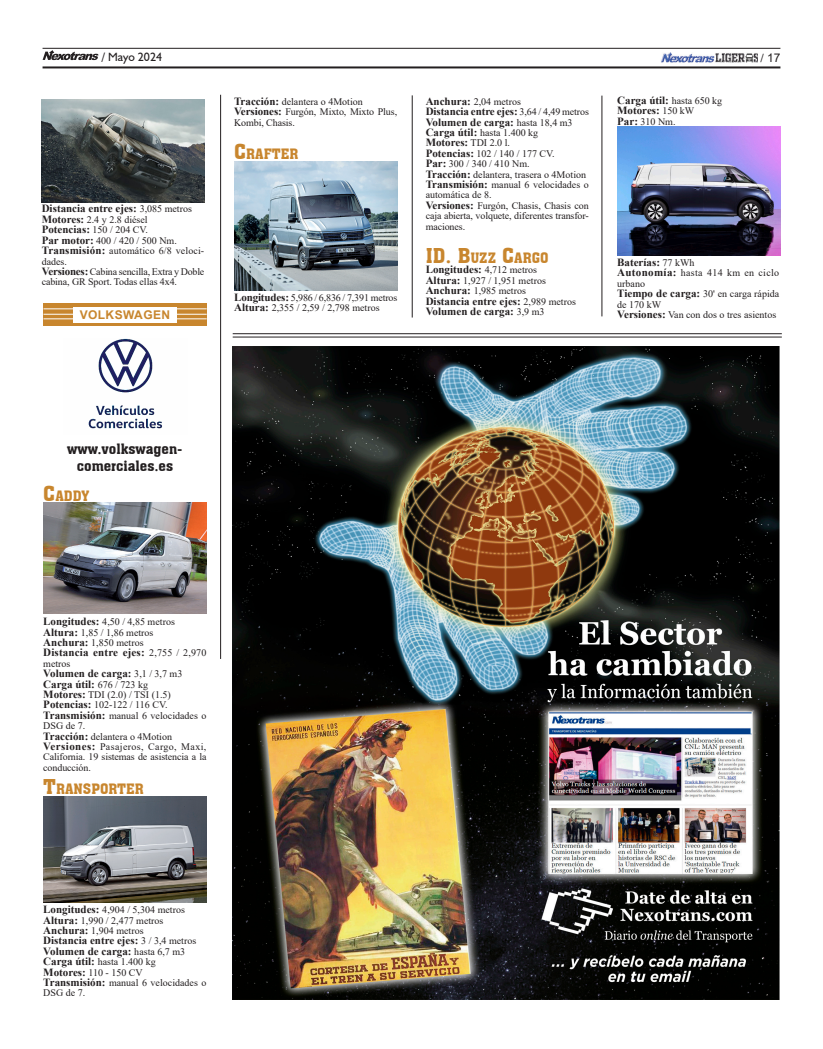
<style>
.page{position:relative;width:823px;height:1049px;background:#fff}
.page>*{position:absolute;margin:0;border:0;box-sizing:border-box;transform-origin:0 0}
.t1{font:14px "Aachen BT";color:#c8862e}
.t2{font:14px "Aachen BT";color:#231f20}
.t3{font:700 12px "Arial";letter-spacing:.035em;color:#c8862e}
.t4{font:12px "Humanist 521 BT";color:#231f20}
.t5{font:12px "Arial";color:#231f20}
.t6{font:700 11px "Times New Roman";color:#231f20}
.t7{font:10px/10.4px "Times New Roman";color:#231f20}
.t8{font:10px/10.4px "Times New Roman";letter-spacing:-.02em;color:#231f20}
.t9{font:10px/10.4px "Times New Roman";letter-spacing:.03em;color:#231f20}
.s1{font-family:"Times New Roman";font-weight:700}
.s2{font-weight:400;font-size:10px}
.s3{font-weight:700;font-size:11px}
.s4{font-size:20px}
</style>
<div class="page">
<svg style="left:43px;top:50px;width:55px;height:10px"></svg>
<hr style="left:42px;top:48px;width:738px;height:1px;background:#231f20">
<hr style="left:42px;top:66px;width:738px;height:2px;background:#231f20">
<img style="left:661px;top:52px;width:96px;height:11px">
<hr style="left:220px;top:95px;width:1px;height:564px;background:#231f20">
<svg style="left:43px;top:304px;width:163px;height:22px;background:#ce9345"></svg>
<img style="left:43px;top:503px;width:163px;height:110px">
<img style="left:43px;top:796px;width:163px;height:107px">
<hr style="left:43px;top:319px;width:163px;height:1px;background:#fff">
<hr style="left:43px;top:314px;width:163px;height:1px;background:#fff">
<hr style="left:43px;top:309px;width:163px;height:1px;background:#fff">
<div style="left:73px;top:307px;width:103px;height:15px;background:#fff"></div>
<img style="left:88px;top:339px;width:75px;height:90px">
<img style="left:234px;top:161px;width:163px;height:129px">
<hr style="left:412px;top:95px;width:1px;height:222px;background:#231f20">
<hr style="left:601px;top:96px;width:1px;height:220px;background:#231f20">
<img style="left:42px;top:99px;width:163px;height:103px">
<img style="left:617px;top:127px;width:162px;height:128px">
<hr style="left:232px;top:333px;width:549px;height:1px;background:#231f20">
<hr style="left:232px;top:337px;width:549px;height:1px;background:#231f20">
<img style="left:232px;top:346px;width:546px;height:654px">
<p class="t4" style="left:102px;top:49px;width:62px">/ Mayo 2024</p>
<p class="t5" style="left:760px;top:50px;width:22px"><span class="s1">/</span> 17</p>
<p class="t6" style="left:42px;top:201px;width:152px">Distancia entre ejes: <span class="s2">3,085 metros</span></p>
<p class="t7" style="left:42px;top:214px;width:107px"><span class="s3">Motores:</span> 2.4 y 2.8 diésel</p>
<p class="t6" style="left:42px;top:222px;width:108px">Potencias: <span class="s2">150 / 204 CV.</span></p>
<p class="t7" style="left:42px;top:235px;width:137px"><span class="s3">Par motor:</span> 400 / 420 / 500 Nm.</p>
<p class="t7" style="left:42px;top:245px;width:164px"><span class="s3">Transmisión:</span> automático 6/8 veloci&shy;dades.</p>
<p class="t8" style="left:42px;top:266px;width:164px"><span class="s3">Versiones:</span> Cabina sencilla, Extra y Doble cabina, GR Sport. Todas ellas 4x4.</p>
<p class="t3" style="left:80px;top:306px;width:92px">VOLKSWAGEN</p>
<p class="t7" style="left:234px;top:96px;width:130px"><span class="s3">Tracción:</span> delantera o 4Motion</p>
<p class="t7" style="left:234px;top:106px;width:164px"><span class="s3">Versiones:</span> Furgón, Mixto, Mixto Plus,<br>Kombi, Chasis.</p>
<p class="t1" style="left:234px;top:145px;width:66px"><span class="s4">C</span> RAFTER</p>
<p class="t7" style="left:234px;top:292px;width:165px"><span class="s3">Longitudes:</span> 5,986 / 6,836 / 7,391 metros</p>
<p class="t7" style="left:234px;top:302px;width:147px"><span class="s3">Altura:</span> 2,355 / 2,59 / 2,798 metros</p>
<p class="t7" style="left:425px;top:96px;width:97px"><span class="s3">Anchura:</span> 2,04 metros</p>
<p class="t6" style="left:425px;top:103px;width:165px">Distancia entre ejes: <span class="s2">3,64 / 4,49 metros</span></p>
<p class="t6" style="left:425px;top:114px;width:148px">Volumen de carga: <span class="s2">hasta 18,4 m3</span></p>
<p class="t7" style="left:425px;top:127px;width:114px"><span class="s3">Carga útil:</span> hasta 1.400 kg</p>
<p class="t6" style="left:425px;top:135px;width:86px">Motores: <span class="s2">TDI 2.0 l.</span></p>
<p class="t7" style="left:425px;top:148px;width:130px"><span class="s3">Potencias:</span> 102 / 140 / 177 CV.</p>
<p class="t7" style="left:425px;top:158px;width:105px"><span class="s3">Par:</span> 300 / 340 / 410 Nm.</p>
<p class="t7" style="left:425px;top:169px;width:162px"><span class="s3">Tracción:</span> delantera, trasera o 4Motion</p>
<p class="t7" style="left:425px;top:179px;width:165px"><span class="s3">Transmisión:</span> manual 6 velocidades o automática de 8.</p>
<p class="t7" style="left:425px;top:200px;width:165px;text-align:justify"><span class="s3">Versiones:</span> Furgón, Chasis, Chasis con caja abierta, volquete, diferentes transfor&shy;maciones.</p>
<p class="t1" style="left:425px;top:249px;width:124px"><span class="s4">ID. B</span>UZZ <span class="s4">C</span>ARGO</p>
<p class="t6" style="left:425px;top:262px;width:113px">Longitudes: <span class="s2">4,712 metros</span></p>
<p class="t7" style="left:425px;top:275px;width:122px"><span class="s3">Altura:</span> 1,927 / 1,951 metros</p>
<p class="t7" style="left:425px;top:285px;width:102px"><span class="s3">Anchura:</span> 1,985 metros</p>
<p class="t6" style="left:425px;top:293px;width:152px">Distancia entre ejes: <span class="s2">2,989 metros</span></p>
<p class="t6" style="left:425px;top:303px;width:120px">Volumen de carga: <span class="s2">3,9 m3</span></p>
<p class="t6" style="left:617px;top:92px;width:106px">Carga útil: <span class="s2">hasta 650 kg</span></p>
<p class="t6" style="left:617px;top:103px;width:78px">Motores: <span class="s2">150 kW</span></p>
<p class="t7" style="left:617px;top:116px;width:60px"><span class="s3">Par:</span> 310 Nm.</p>
<p class="t6" style="left:617px;top:254px;width:79px">Baterías: <span class="s2">77 kWh</span></p>
<p class="t9" style="left:617px;top:268px;width:163px"><span class="s3">Autonomía:</span> hasta 414 km en ciclo urbano</p>
<p class="t7" style="left:617px;top:288px;width:163px"><span class="s3">Tiempo de carga:</span> 30' en carga rápida de 170 kW</p>
<p class="t7" style="left:617px;top:309px;width:160px"><span class="s3">Versiones:</span> Van con dos o tres asientos</p>
<p class="t2" style="left:67px;top:440px;width:117px">www.volkswagen-</p>
<p class="t2" style="left:77px;top:457px;width:98px">comerciales.es</p>
<p class="t1" style="left:43px;top:487px;width:47px"><span class="s4">C</span>ADDY</p>
<p class="t7" style="left:43px;top:616px;width:133px"><span class="s3">Longitudes:</span> 4,50 / 4,85 metros</p>
<p class="t7" style="left:43px;top:627px;width:112px"><span class="s3">Altura:</span> 1,85 / 1,86 metros</p>
<p class="t7" style="left:43px;top:637px;width:102px"><span class="s3">Anchura:</span> 1,850 metros</p>
<p class="t6" style="left:43px;top:645px;width:165px">Distancia entre ejes: <span class="s2">2,755 / 2,970</span></p>
<p class="t7" style="left:43px;top:658px;width:29px">metros</p>
<p class="t6" style="left:43px;top:666px;width:141px">Volumen de carga: <span class="s2">3,1 / 3,7 m3</span></p>
<p class="t6" style="left:43px;top:676px;width:106px">Carga útil: <span class="s2">676 / 723 kg</span></p>
<p class="t7" style="left:43px;top:689px;width:129px"><span class="s3">Motores:</span> TDI (2.0) / TSI (1.5)</p>
<p class="t7" style="left:43px;top:699px;width:126px"><span class="s3">Potencias:</span> 102-122 / 116 CV.</p>
<p class="t7" style="left:43px;top:710px;width:165px"><span class="s3">Transmisión:</span> manual 6 velocidades o<br>DSG de 7.</p>
<p class="t7" style="left:43px;top:731px;width:130px"><span class="s3">Tracción:</span> delantera o 4Motion</p>
<p class="t7" style="left:43px;top:741px;width:165px;text-align:justify"><span class="s3">Versiones:</span> Pasajeros, Cargo, Maxi, California. 19 sistemas de asistencia a la conducción.</p>
<p class="t1" style="left:43px;top:780px;width:102px"><span class="s4">T</span>RANSPORTER</p>
<p class="t7" style="left:43px;top:904px;width:143px"><span class="s3">Longitudes:</span> 4,904 / 5,304 metros</p>
<p class="t7" style="left:43px;top:915px;width:122px"><span class="s3">Altura:</span> 1,990 / 2,477 metros</p>
<p class="t7" style="left:43px;top:925px;width:102px"><span class="s3">Anchura:</span> 1,904 metros</p>
<p class="t6" style="left:43px;top:933px;width:154px">Distancia entre ejes: <span class="s2">3 / 3,4 metros</span></p>
<p class="t6" style="left:43px;top:943px;width:143px">Volumen de carga: <span class="s2">hasta 6,7 m3</span></p>
<p class="t7" style="left:43px;top:956px;width:114px"><span class="s3">Carga útil:</span> hasta 1.400 kg</p>
<p class="t7" style="left:43px;top:967px;width:101px"><span class="s3">Motores:</span> 110 - 150 CV</p>
<p class="t7" style="left:43px;top:977px;width:165px"><span class="s3">Transmisión:</span> manual 6 velocidades o<br>DSG de 7.</p>
</div>
